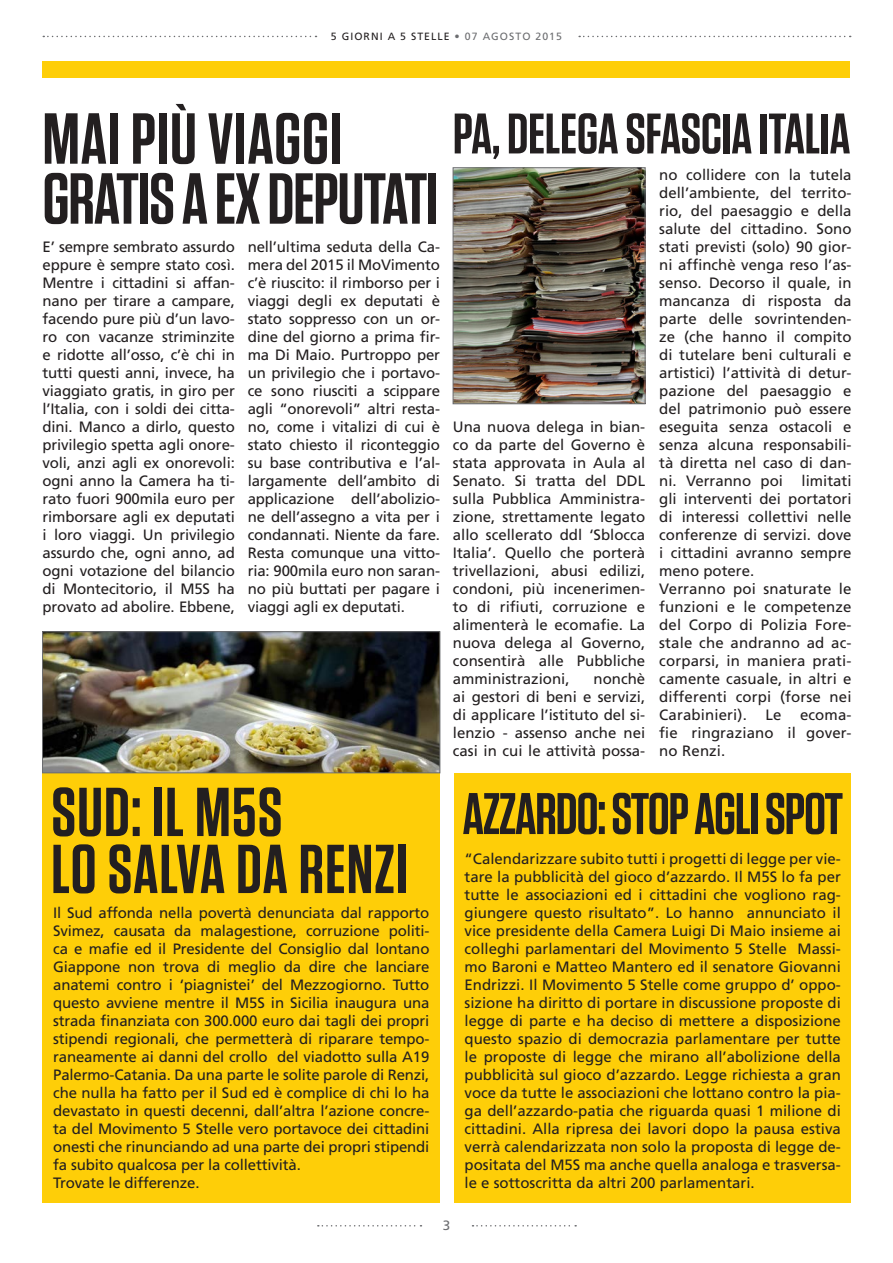
<style>
.page{position:relative;width:893px;height:1263px;background:#fff}
.page>*{position:absolute;margin:0;border:0;box-sizing:border-box;transform-origin:0 0}
.Titolo_medio{font:600 72px "Tungsten";letter-spacing:-.015em;color:#231f20}
.Titolo_medio-2{font:600 72px "Tungsten";letter-spacing:.01em;color:#231f20}
.Titolo_Grande{font:600 69px "Tungsten";letter-spacing:.015em;color:#231f20}
.Titolo_Grande-2{font:600 58.5px "Tungsten";letter-spacing:-.02em;color:#231f20}
.Titolo_Grande-3{font:600 57px "Tungsten";letter-spacing:-.005em;color:#231f20}
.Articolo{font:15px/18px "Frutiger";color:#231f20;text-align:justify}
.t1{font:13.5px "Frutiger";color:#6c6d70}
.t2{font:10.5px "Frutiger";letter-spacing:.1em;color:#231f20}
.s1{color:#6c6d70}
</style>
<div class="page">
<svg style="left:472px;top:1225px;width:104px;height:1px"></svg>
<svg style="left:318px;top:1225px;width:103px;height:1px"></svg>
<svg style="left:43px;top:36px;width:273px;height:1px"></svg>
<svg style="left:579px;top:36px;width:272px;height:1px"></svg>
<div style="left:43px;top:631px;width:397px;height:572px;background:#fece08"></div>
<div style="left:43px;top:62px;width:807px;height:16px;background:#fece08"></div>
<div style="left:454px;top:773px;width:396px;height:430px;background:#fece08"></div>
<img style="left:455px;top:170px;width:188px;height:232px">
<div style="left:453px;top:168px;width:192px;height:236px;border:1px solid #6c6d70"></div>
<img style="left:44px;top:633px;width:394px;height:138px">
<div style="left:42px;top:631px;width:398px;height:142px;border:1px solid #6c6d70"></div>
<p class="t2" style="left:331px;top:31px;width:233px">5 GIORNI A 5 STELLE <span class="s1">• 07 AGOSTO 2015</span></p>
<p class="Titolo_medio-2" style="left:43px;top:101px;width:301px">MAI PIÙ VIAGGI</p>
<p class="Titolo_medio" style="left:43px;top:161px;width:398px">GRATIS A EX DEPUTATI</p>
<p class="Articolo" style="left:248px;top:238px;width:194px">nell’ultima seduta della Ca&shy;mera del 2015 il MoVimento c’è riuscito: il rimborso per i viaggi degli ex deputati è stato soppresso con un or&shy;dine del giorno a prima fir&shy;ma Di Maio. Purtroppo per un privilegio che i portavo&shy;ce sono riusciti a scippare agli “onorevoli” altri resta&shy;no, come i vitalizi di cui è stato chiesto il riconteggio su base contributiva e l’al&shy;largamente dell’ambito di applicazione dell’abolizio&shy;ne dell’assegno a vita per i condannati. Niente da fare.<br>Resta comunque una vitto&shy;ria: 900mila euro non saran&shy;no più buttati per pagare i viaggi agli ex deputati.</p>
<p class="Articolo" style="left:43px;top:238px;width:194px">E’ sempre sembrato assurdo eppure è sempre stato così.<br>Mentre i cittadini si affan&shy;nano per tirare a campare, facendo pure più d’un lavo&shy;ro con vacanze striminzite e ridotte all’osso, c’è chi in tutti questi anni, invece, ha viaggiato gratis, in giro per l’Italia, con i soldi dei citta&shy;dini. Manco a dirlo, questo privilegio spetta agli onore&shy;voli, anzi agli ex onorevoli: ogni anno la Camera ha ti&shy;rato fuori 900mila euro per rimborsare agli ex deputati i loro viaggi. Un privilegio assurdo che, ogni anno, ad ogni votazione del bilancio di Montecitorio, il M5S ha provato ad abolire. Ebbene,</p>
<p class="Titolo_Grande" style="left:51px;top:776px;width:233px">SUD: IL M5S</p>
<p class="Titolo_Grande" style="left:51px;top:833px;width:358px">LO SALVA DA RENZI</p>
<p class="Articolo" style="left:53px;top:904px;width:378px">Il Sud affonda nella povertà denunciata dal rapporto Svimez, causata da malagestione, corruzione politi&shy;ca e mafie ed il Presidente del Consiglio dal lontano Giappone non trova di meglio da dire che lanciare anatemi contro i ‘piagnistei’ del Mezzogiorno. Tutto questo avviene mentre il M5S in Sicilia inaugura una strada finanziata con 300.000 euro dai tagli dei propri stipendi regionali, che permetterà di riparare tempo&shy;raneamente ai danni del crollo del viadotto sulla A19<br>Palermo-Catania. Da una parte le solite parole di Renzi, che nulla ha fatto per il Sud ed è complice di chi lo ha devastato in questi decenni, dall’altra l’azione concre&shy;ta del Movimento 5 Stelle vero portavoce dei cittadini onesti che rinunciando ad una parte dei propri stipendi fa subito qualcosa per la collettività.</p>
<p class="Articolo" style="left:53px;top:1174px;width:148px">Trovate le differenze.</p>
<p class="Titolo_Grande-3" style="left:453px;top:104px;width:399px">PA, DELEGA SFASCIA ITALIA</p>
<p class="Articolo" style="left:453px;top:418px;width:194px">Una nuova delega in bian&shy;co da parte del Governo è stata approvata in Aula al Senato. Si tratta del DDL sulla Pubblica Amministra&shy;zione, strettamente legato allo scellerato ddl ‘Sblocca Italia’. Quello che porterà trivellazioni, abusi edilizi, condoni, più incenerimen&shy;to di rifiuti, corruzione e alimenterà le ecomafie. La nuova delega al Governo, consentirà alle Pubbliche amministrazioni,</p>
<p class="Articolo" style="left:453px;top:670px;width:194px;text-indent:141px">nonchè ai gestori di beni e servizi, di applicare l’istituto del si&shy;lenzio - assenso anche nei casi in cui le attività possa-</p>
<p class="Articolo" style="left:659px;top:166px;width:194px">no collidere con la tutela dell’ambiente, del territo&shy;rio, del paesaggio e della salute del cittadino. Sono stati previsti (solo) 90 gior&shy;ni affinchè venga reso l’as&shy;senso. Decorso il quale, in mancanza di risposta da parte delle sovrintenden&shy;ze (che hanno il compito di tutelare beni culturali e artistici) l’attività di detur&shy;pazione del paesaggio e del patrimonio può essere eseguita senza ostacoli e senza alcuna responsabili&shy;tà diretta nel caso di dan&shy;ni. Verranno poi limitati gli interventi dei portatori di interessi collettivi nelle conferenze di servizi. dove i cittadini avranno sempre meno potere.</p>
<p class="Articolo" style="left:659px;top:580px;width:194px">Verranno poi snaturate le funzioni e le competenze del Corpo di Polizia Fore&shy;stale che andranno ad ac&shy;corparsi, in maniera prati&shy;camente casuale, in altri e differenti corpi (forse nei Carabinieri). Le ecoma&shy;fie ringraziano il gover&shy;no Renzi.</p>
<p class="Titolo_Grande-2" style="left:462px;top:783px;width:382px">AZZARDO: STOP AGLI SPOT</p>
<p class="Articolo" style="left:465px;top:850px;width:378px">“Calendarizzare subito tutti i progetti di legge per vie&shy;tare la pubblicità del gioco d’azzardo. Il M5S lo fa per tutte le associazioni ed i cittadini che vogliono rag&shy;giungere questo risultato”. Lo hanno annunciato il vice presidente della Camera Luigi Di Maio insieme ai colleghi parlamentari del Movimento 5 Stelle Massi&shy;mo Baroni e Matteo Mantero ed il senatore Giovanni Endrizzi. Il Movimento 5 Stelle come gruppo d’ oppo&shy;sizione ha diritto di portare in discussione proposte di legge di parte e ha deciso di mettere a disposizione questo spazio di democrazia parlamentare per tutte le proposte di legge che mirano all’abolizione della pubblicità sul gioco d’azzardo. Legge richiesta a gran voce da tutte le associazioni che lottano contro la pia&shy;ga dell’azzardo-patia che riguarda quasi 1 milione di cittadini. Alla ripresa dei lavori dopo la pausa estiva verrà calendarizzata non solo la proposta di legge de&shy;positata del M5S ma anche quella analoga e trasversa&shy;le e sottoscritta da altri 200 parlamentari.</p>
<p class="t1" style="left:443px;top:1217px;width:9px">3</p>
</div>
